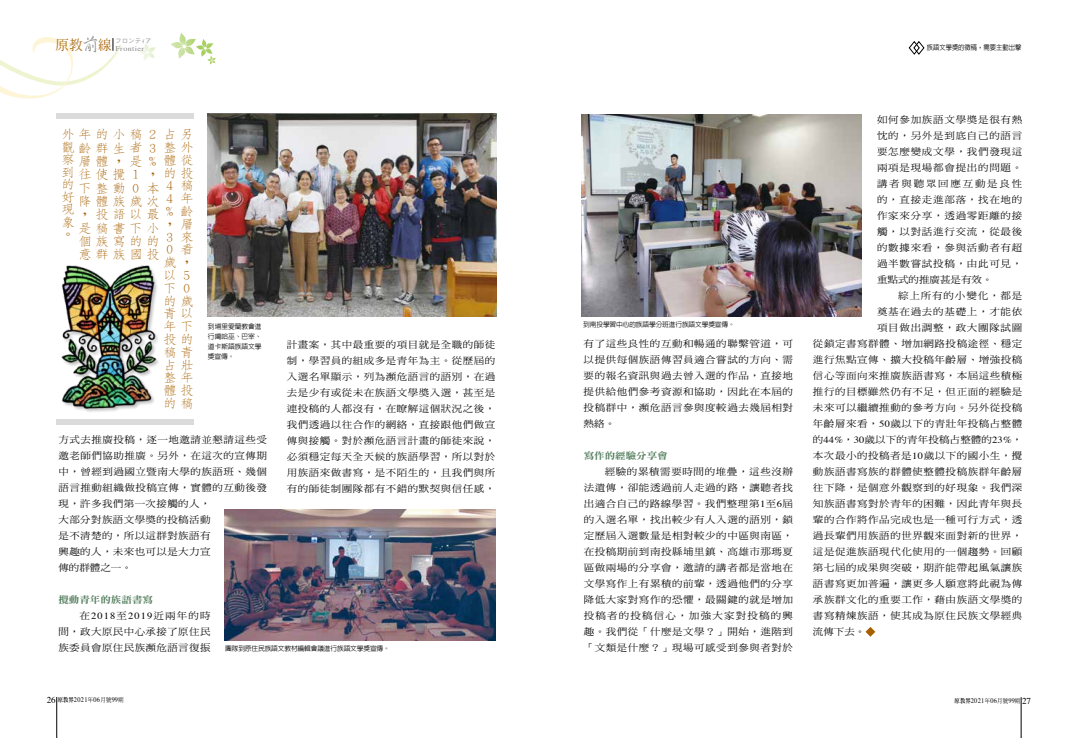
<style>
.page{position:relative;width:1078px;height:738px;background:#fff}
.page>*{position:absolute;margin:0;border:0;box-sizing:border-box;transform-origin:0 0}
.t1{font:300 12.6px/12.8px "AR Fang Song B5 HK";color:#a76000;scale:1.11 1}
.t2{font:9.4px/16px "DF Ming Std W5";letter-spacing:.05em;color:#000;text-align:justify;scale:1.11 1}
.t3{font:9.4px "DF Ming Std W5";letter-spacing:.07em;color:#000;scale:1.11 1}
.t4{font:9.4px "DF Ming Std W5";letter-spacing:.01em;color:#000;scale:1.11 1}
.t5{font:9.4px "DF Ming Std W9";color:#4e7a58;scale:1.11 1}
.t6{font:9.4px "Times";letter-spacing:.105em;color:#000;scale:1.11 1}
.t7{font:9.4px "DF Ming Std W5";letter-spacing:.085em;color:#000;scale:1.11 1}
.t8{font:7.2px "Times";letter-spacing:.05em;color:#898989;scale:1.11 1}
.t9{font:7px "Times";letter-spacing:.05em;color:#000;scale:.9 1}
.t10{font:500 7px "AR Hei B5";color:#000;scale:.9 1}
.t11{font:500 6.8px/10px "AR Hei B5";letter-spacing:-.025em;color:#000;text-align:justify}
.t12{font:500 6.8px "AR Hei B5";letter-spacing:-.005em;color:#000}
.t13{font:6px "Heisei Kaku Go Std W3";color:#898989}
.s1{font-family:"AR Xing Shu B5";font-weight:500;font-size:18.5px}
.s2{font-family:"DF Ming Std W5"}
.s3{font-family:"Times"}
.s4{font-size:9px}
.s5{font-family:"AR Ming B5";font-weight:800;font-size:6px}
.s6{font-family:"DF Ming Std W5";font-size:6px}
</style>
<div class="page">
<svg style="left:170px;top:33px;width:46px;height:32px"></svg>
<svg style="left:139px;top:43px;width:16px;height:18px"></svg>
<hr style="left:57px;top:696px;width:1px;height:41px;background:#000">
<hr style="left:1020px;top:696px;width:1px;height:41px;background:#000">
<svg style="left:0;top:37px;width:122px;height:62px"></svg>
<svg style="left:865px;top:627px;width:10px;height:9px"></svg>
<svg style="left:908px;top:41px;width:16px;height:14px"></svg>
<div style="left:57px;top:419px;width:137px;height:6px;background:#dbdbdb"></div>
<div style="left:57px;top:113px;width:137px;height:6px;background:#dbdbdb"></div>
<img style="left:208px;top:113px;width:288px;height:203px">
<img style="left:581px;top:115px;width:280px;height:201px">
<img style="left:224px;top:509px;width:271px;height:130px">
<img style="left:61px;top:265px;width:98px;height:147px">
<p class="t8" style="left:56px;top:42px;width:81px"><sup>原教</sup><span class="s1">前</span><sup>線</sup> Frontier</p>
<p class="t13" style="left:115px;top:36px;width:38px">フロンテ<sub>ｲ</sub>ア</p>
<p class="t10" style="left:926px;top:44px;width:106px">族語文學獎的徵稿，需要主動出擊</p>
<h1 class="t1" style="left:61px;top:128px;width:74px;line-height:13.3px;text-align:right">外年的小稿觀齡群生者是<br>1<br>0</h1>
<h1 class="t1" style="left:163px;top:128px;width:26px">占另</h1>
<h1 class="t1" style="left:163px;top:141px;width:28px">整外</h1>
<h1 class="t1" style="left:163px;top:153px;width:28px">體從</h1>
<h1 class="t1" style="left:163px;top:166px;width:28px">的投</h1>
<h1 class="t1" style="left:180px;top:179px;width:12px">稿</h1>
<h1 class="t1" style="left:180px;top:192px;width:13px">年</h1>
<h1 class="t1" style="left:180px;top:204px;width:13px">齡</h1>
<h1 class="t1" style="left:180px;top:217px;width:12px">層</h1>
<h1 class="t1" style="left:180px;top:230px;width:13px">來</h1>
<h1 class="t1" style="left:180px;top:243px;width:13px">看</h1>
<h1 class="t1" style="left:163px;top:256px;width:24px">歲，</h1>
<h1 class="t1" style="left:183px;top:268px;width:8px">5</h1>
<h1 class="t1" style="left:183px;top:281px;width:8px">0</h1>
<h1 class="t1" style="left:163px;top:294px;width:28px">的歲</h1>
<h1 class="t1" style="left:163px;top:307px;width:27px">青以</h1>
<h1 class="t1" style="left:163px;top:320px;width:27px">年下</h1>
<h1 class="t1" style="left:163px;top:332px;width:27px">投的</h1>
<h1 class="t1" style="left:163px;top:345px;width:28px">稿青</h1>
<h1 class="t1" style="left:163px;top:358px;width:28px">占壯</h1>
<h1 class="t1" style="left:163px;top:371px;width:28px">整年</h1>
<h1 class="t1" style="left:163px;top:383px;width:28px">體投</h1>
<h1 class="t1" style="left:163px;top:396px;width:28px">的稿</h1>
<h1 class="t1" style="left:149px;top:128px;width:8px">2</h1>
<h1 class="t1" style="left:149px;top:141px;width:8px">3</h1>
<h1 class="t1" style="left:149px;top:155px;width:8px">%</h1>
<h1 class="t1" style="left:146px;top:168px;width:9px">，</h1>
<h1 class="t1" style="left:146px;top:181px;width:13px">本</h1>
<h1 class="t1" style="left:78px;top:195px;width:74px">降體族歲次</h1>
<h1 class="t1" style="left:95px;top:208px;width:59px">投語以最</h1>
<h1 class="t1" style="left:78px;top:221px;width:74px">是稿書下小</h1>
<h1 class="t1" style="left:78px;top:235px;width:73px">個族寫的的</h1>
<h1 class="t1" style="left:78px;top:248px;width:74px">意群族國投</h1>
<h1 class="t1" style="left:61px;top:153px;width:13px;line-height:12.5px">察到的好現象。</h1>
<h1 class="t1" style="left:78px;top:154px;width:43px;line-height:13.3px">層體，往使攪下整動</h1>
<h1 class="t1" style="left:163px;top:179px;width:10px">4<br>4 %，<br>3<br>0</h1>
<h1 class="t1" style="left:163px;top:268px;width:12px">以下</h1>
<h1 class="t1" style="left:78px;top:208px;width:9px">，</h1>
<p class="t12" style="left:208px;top:322px;width:55px">到埔里愛蘭教會進</p>
<p class="t11" style="left:583px;top:319px;width:153px">到南投學習中心的族語學分班進行族語文學獎宣傳。</p>
<p class="t11" style="left:208px;top:331px;width:55px">行噶哈巫、巴宰、道卡斯語族語文學獎宣傳。</p>
<p class="t2" style="left:287px;top:336px;width:189px">計畫案，其中最重要的項目就是全職的師徒制，學習員的組成多是青年為主。從歷屆的入選名單顯示，列為瀕危語言的語別，在過去是少有或從未在族語文學獎入選，甚至是連投稿的人都沒有，在瞭解這個狀況之後，我們透過以往合作的網絡，直接跟他們做宣傳與接觸。對於瀕危語言計畫的師徒來說，必須穩定每天全天候的族語學習，所以對於用族語來做書寫，是不陌生的，且我們與所有的師徒制團隊都有不錯的默契與信任感，</p>
<p class="t2" style="left:583px;top:335px;width:190px">有了這些良性的互動和暢通的聯繫管道，可以提供每個族語傳習員適合嘗試的方向、需要的報名資訊與過去曾入選的作品，直接地提供給他們參考資源和協助，因此在本屆的投稿群中，瀕危語言參與度較過去幾屆相對熱絡。</p>
<p class="t2" style="left:58px;top:431px;width:189px;text-align:left">方式去推廣投稿，逐一地邀請並懇請這些受邀老師們協助推廣。另外，在這次的宣傳期中，曾經到過國立暨南大學的族語班、幾個語言推動組織做投稿宣傳，實體的互動後發現，許多我們第一次接觸的人，<br>大部分對族語文學獎的投稿活動<br>是不清楚的，所以這群對族語有<br>興趣的人，未來也可以是大力宣<br>傳的群體之一。</p>
<p class="t5" style="left:58px;top:594px;width:87px">攪動青年的族語書寫</p>
<p class="t6" style="left:79px;top:607px;width:119px"><span class="s2">在</span>2018<span class="s2">至</span>2019<span class="s2">近兩年的時</span></p>
<p class="t2" style="left:58px;top:623px;width:138px">間，政大原民中心承接了原住民族委員會原住民族瀕危語言復振</p>
<p class="t5" style="left:583px;top:450px;width:77px">寫作的經驗分享會</p>
<p class="t2" style="left:583px;top:463px;width:190px;text-indent:21px">經驗的累積需要時間的堆疊，這些沒辦法遺傳，卻能透過前人走過的路，讓聽者找出適合自己的路線學習。我們整理第<span class="s3">1</span>至<span class="s3">6</span>屆的入選名單，找出較少有人入選的語別，鎖定歷屆入選數量是相對較少的中區與南區，在投稿期前到南投縣埔里鎮、高雄市那瑪夏區做兩場的分享會，邀請的講者都是當地在文學寫作上有累積的前輩，透過他們的分享降低大家對寫作的恐懼，最關鍵的就是增加投稿者的投稿信心，加強大家對投稿的興趣。我們從「什麼是文學？」開始，進階到「文類是什麼？」現場可感受到參與者對於</p>
<p class="t11" style="left:225px;top:643px;width:166px">團隊到原住民族語文教材編輯會議進行族語文學獎宣傳。</p>
<p class="t2" style="left:876px;top:111px;width:132px">如何參加族語文學獎是很有熱忱的，另外是到底自己的語言要怎麼變成文學，我們發現這兩項是現場都會提出的問題。講者與聽眾回應互動是良性的，直接走進部落，找在地的作家來分享，透過零距離的接觸，以對話進行交流，從最後的數據來看，參與活動者有超過半數嘗試投稿，由此可見，重點式的推廣甚是有效。</p>
<p class="t7" style="left:897px;top:290px;width:113px">綜上所有的小變化，都是</p>
<p class="t3" style="left:876px;top:306px;width:132px">奠基在過去的基礎上，才能依</p>
<p class="t3" style="left:876px;top:322px;width:132px">項目做出調整，政大團隊試圖</p>
<p class="t2" style="left:812px;top:335px;width:190px">從鎖定書寫群體、增加網路投稿途徑、穩定</p>
<p class="t2" style="left:812px;top:351px;width:190px">進行焦點宣傳、擴大投稿年齡層、增強投稿</p>
<p class="t2" style="left:812px;top:367px;width:190px">信心等面向來推廣族語書寫，本屆這些積極</p>
<p class="t2" style="left:812px;top:383px;width:190px">推行的目標雖然仍有不足，但正面的經驗是</p>
<p class="t2" style="left:812px;top:399px;width:190px">未來可以繼續推動的參考方向。另外從投稿</p>
<p class="t2" style="left:812px;top:415px;width:190px">年齡層來看，<span class="s3">50</span>歲以下的青壯年投稿占整體</p>
<p class="t4" style="left:812px;top:434px;width:190px">的<span class="s3">44%</span>，<span class="s3">30</span>歲以下的青年投稿占整體的<span class="s3">23%</span>，</p>
<p class="t2" style="left:812px;top:447px;width:190px">本次最小的投稿者是<span class="s3">10</span>歲以下的國小生，攪</p>
<p class="t2" style="left:812px;top:463px;width:190px">動族語書寫族的群體使整體投稿族群年齡層</p>
<p class="t2" style="left:812px;top:479px;width:190px">往下降，是個意外觀察到的好現象。我們深</p>
<p class="t2" style="left:812px;top:495px;width:190px">知族語書寫對於青年的困難，因此青年與長</p>
<p class="t2" style="left:812px;top:511px;width:190px">輩的合作將作品完成也是一種可行方式，透</p>
<p class="t2" style="left:812px;top:527px;width:190px">過長輩們用族語的世界觀來面對新的世界，</p>
<p class="t2" style="left:812px;top:543px;width:190px">這是促進族語現代化使用的一個趨勢。回顧</p>
<p class="t2" style="left:812px;top:559px;width:190px">第七屆的成果與突破，期許能帶起風氣讓族</p>
<p class="t2" style="left:812px;top:575px;width:190px">語書寫更加普遍，讓更多人願意將此視為傳</p>
<p class="t2" style="left:812px;top:591px;width:190px">承族群文化的重要工作，藉由族語文學獎的</p>
<p class="t2" style="left:812px;top:607px;width:190px">書寫精煉族語，使其成為原住民族文學經典</p>
<p class="t2" style="left:812px;top:623px;width:49px">流傳下去。</p>
<p class="t9" style="left:47px;top:693px;width:87px"><span class="s4">26</span> <span class="s5">原教界</span>2021<span class="s6">年</span>06<span class="s6">月號</span>99<span class="s6">期</span></p>
<p class="t9" style="left:954px;top:693px;width:86px"><span class="s5">原教界</span>2021<span class="s6">年</span>06<span class="s6">月號</span>99<span class="s6">期</span> <span class="s4">27</span></p>
</div>
